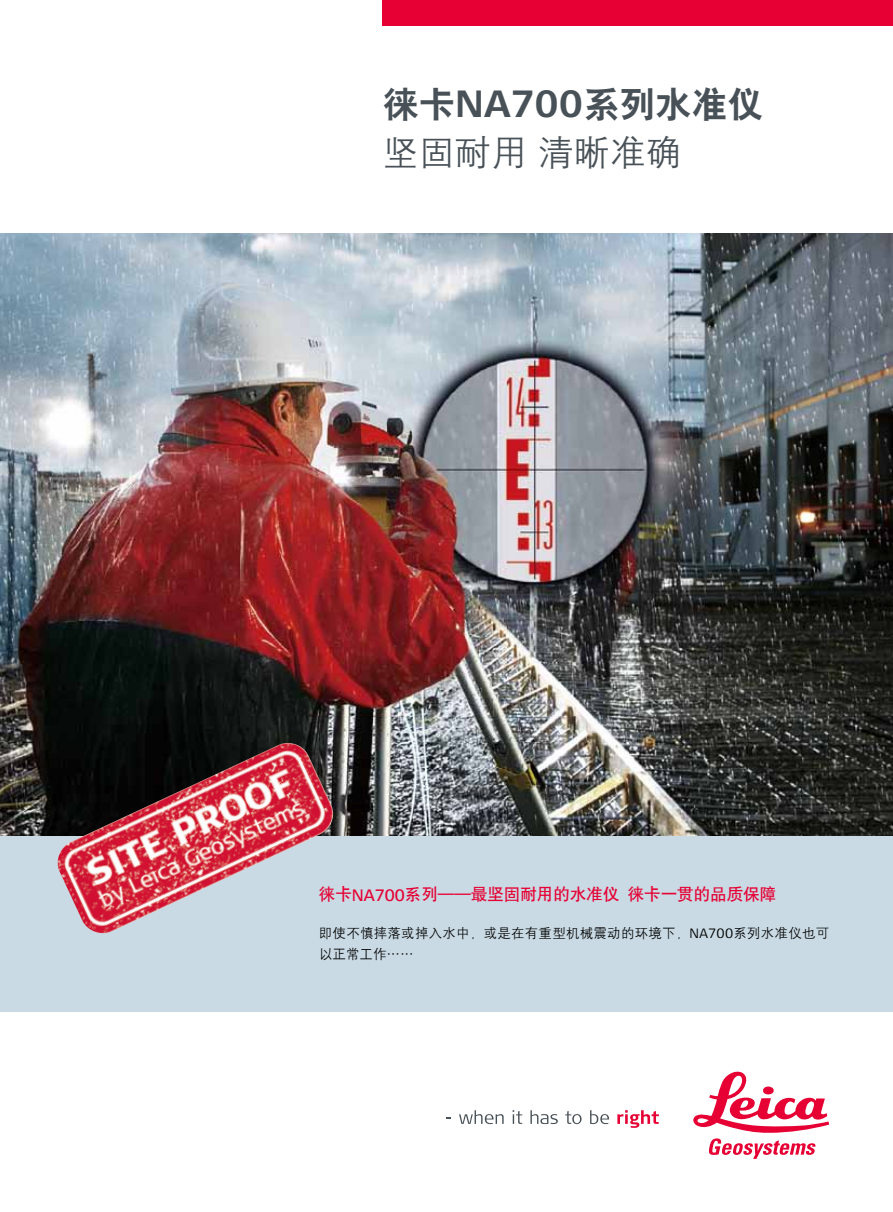
<style>
.page{position:relative;width:893px;height:1212px;background:#fff}
.page>*{position:absolute;margin:0;border:0;box-sizing:border-box;transform-origin:0 0}
.t1{font:36px "H Yb 2 gj";color:#485157}
.t2{font:36px "H Yg 2 gj";color:#485157}
.t3{font:16.5px "H Yb 1 gj";color:#e60033}
.t4{font:13.5px/21px "H Yg 2 gj";letter-spacing:.015em;color:#000}
.s1{font-family:"Signa Column";font-weight:700;font-size:37.8px}
.s2{font-family:"Signa Column"}
.s3{font-family:"Signa Column";font-weight:300}
</style>
<div class="page">
<img style="left:0;top:234px;width:893px;height:602px">
<div style="left:0;top:836px;width:893px;height:176px;background:#c9dae4"></div>
<div style="left:383px;top:0;width:510px;height:26px;background:#e60033"></div>
<svg style="left:459px;top:1110px;width:45px;height:14px"></svg>
<svg style="left:513px;top:1110px;width:9px;height:14px"></svg>
<svg style="left:530px;top:1110px;width:28px;height:14px"></svg>
<svg style="left:565px;top:1111px;width:16px;height:13px"></svg>
<svg style="left:590px;top:1110px;width:19px;height:14px"></svg>
<svg style="left:617px;top:1110px;width:42px;height:18px"></svg>
<svg style="left:693px;top:1071px;width:136px;height:88px"></svg>
<img style="left:54px;top:743px;width:283px;height:191px">
<h1 class="t1" style="left:383px;top:86px;width:382px">徕卡<span class="s1">NA700</span>系列水准仪</h1>
<h1 class="t2" style="left:383px;top:134px;width:301px">坚固耐用清晰准确</h1>
<p class="t3" style="left:319px;top:886px;width:459px">徕卡<span class="s2">NA700</span>系列——最坚固耐用的水准仪徕卡一贯的品质保障</p>
<p class="t4" style="left:319px;top:923px;width:512px">即使不慎摔落或掉入水中，或是在有重型机械震动的环境下，<span class="s3">NA700</span>系列水准仪也可以正常工作……</p>
</div>
